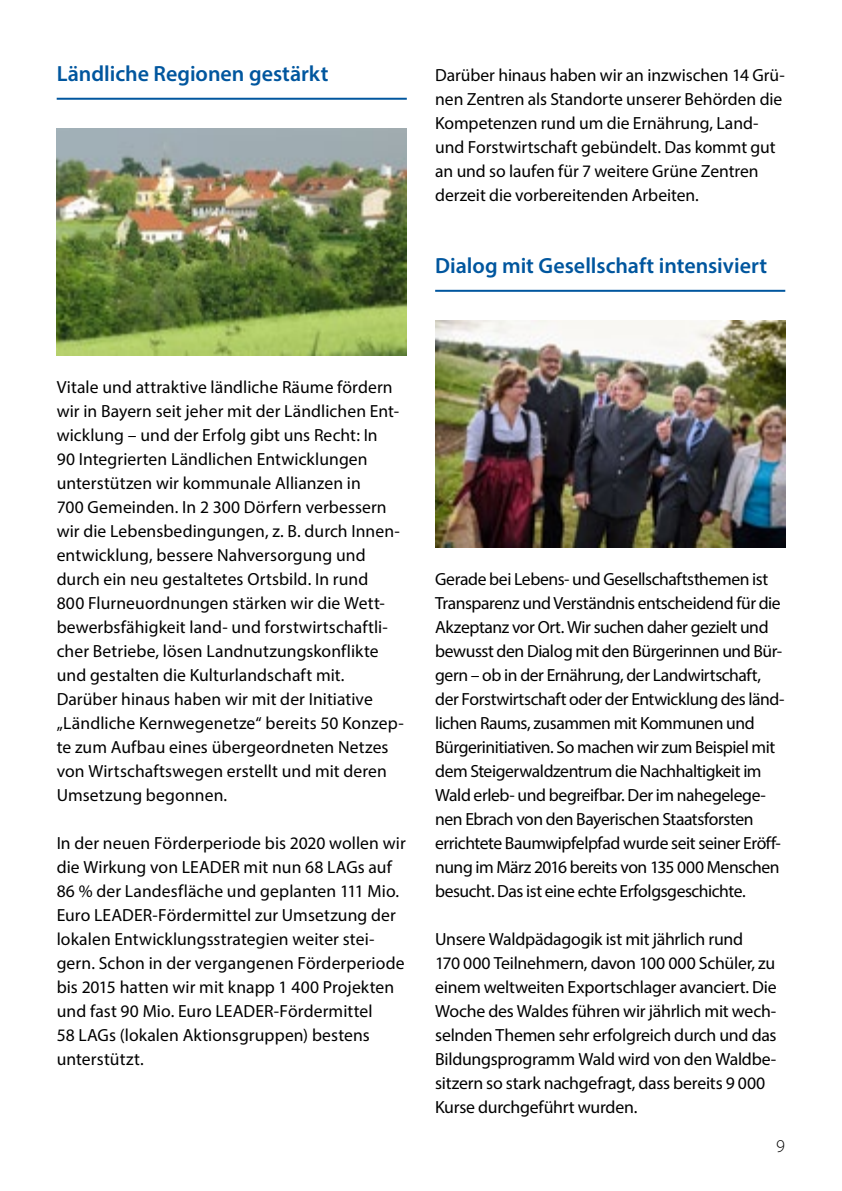
<style>
.page{position:relative;width:842px;height:1191px;background:#fff}
.page>*{position:absolute;margin:0;border:0;box-sizing:border-box;transform-origin:0 0}
.H4_11_Semibold{font:600 22px "Myriad Pro";color:#00569e}
.t1{font:300 18px "Myriad Pro";color:#000}
.Fließtext{font:17.6px/24px "Myriad Pro";letter-spacing:-.005em;color:#000}
.Fließtext-2{font:17.6px/24px "Myriad Pro";letter-spacing:-.025em;color:#000}
</style>
<div class="page">
<hr style="left:57px;top:98px;width:350px;height:2px;background:#00569e">
<img style="left:57px;top:129px;width:350px;height:226px">
<hr style="left:435px;top:290px;width:350px;height:2px;background:#00569e">
<img style="left:435px;top:321px;width:350px;height:226px">
<h5 class="H4_11_Semibold" style="left:57px;top:59px;width:273px">Ländliche Regionen gestärkt</h5>
<p class="Fließtext" style="left:435px;top:63px;width:351px">Darüber hinaus haben wir an inzwischen 14 Grü&shy;nen Zentren als Standorte unserer Behörden die Kompetenzen rund um die Ernährung, Land&shy;und Forstwirtschaft gebündelt. Das kommt gut an und so laufen für 7 weitere Grüne Zentren derzeit die vorbereitenden Arbeiten.</p>
<h5 class="H4_11_Semibold" style="left:435px;top:251px;width:333px">Dialog mit Gesellschaft intensiviert</h5>
<p class="Fließtext" style="left:57px;top:375px;width:349px">Vitale und attraktive ländliche Räume fördern wir in Bayern seit jeher mit der Ländlichen Ent&shy;wicklung – und der Erfolg gibt uns Recht: In<br>90 Integrierten Ländlichen Entwicklungen unterstützen wir kommunale Allianzen in<br>700 Gemeinden. In 2 300 Dörfern verbessern wir die Lebensbedingungen, z. B. durch Innen&shy;entwicklung, bessere Nahversorgung und durch ein neu gestaltetes Ortsbild. In rund<br>800 Flurneuordnungen stärken wir die Wett&shy;bewerbsfähigkeit land- und forstwirtschaftli&shy;cher Betriebe, lösen Landnutzungskonflikte und gestalten die Kulturlandschaft mit.<br>Darüber hinaus haben wir mit der Initiative „Ländliche Kernwegenetze“ bereits 50 Konzep&shy;te zum Aufbau eines übergeordneten Netzes von Wirtschaftswegen erstellt und mit deren Umsetzung begonnen.</p>
<p class="Fließtext" style="left:57px;top:831px;width:351px">In der neuen Förderperiode bis 2020 wollen wir die Wirkung von LEADER mit nun 68 LAGs auf 86 % der Landesfläche und geplanten 111 Mio.<br>Euro LEADER-Fördermittel zur Umsetzung der lokalen Entwicklungsstrategien weiter stei&shy;gern. Schon in der vergangenen Förderperiode bis 2015 hatten wir mit knapp 1 400 Projekten und fast 90 Mio. Euro LEADER-Fördermittel<br>58 LAGs (lokalen Aktionsgruppen) bestens unterstützt.</p>
<p class="Fließtext-2" style="left:435px;top:567px;width:351px">Gerade bei Lebens- und Gesellschaftsthemen ist Transparenz und Verständnis entscheidend für die Akzeptanz vor Ort. Wir suchen daher gezielt und bewusst den Dialog mit den Bürgerinnen und Bür&shy;gern – ob in der Ernährung, der Landwirtschaft, der Forstwirtschaft oder der Entwicklung des länd&shy;lichen Raums, zusammen mit Kommunen und Bürgerinitiativen. So machen wir zum Beispiel mit dem Steigerwaldzentrum die Nachhaltigkeit im Wald erleb- und begreifbar. Der im nahegelege&shy;nen Ebrach von den Bayerischen Staatsforsten errichtete Baumwipfelpfad wurde seit seiner Eröff&shy;nung im März 2016 bereits von 135 000 Menschen besucht. Das ist eine echte Erfolgsgeschichte.</p>
<p class="Fließtext" style="left:435px;top:927px;width:343px">Unsere Waldpädagogik ist mit jährlich rund<br>170 000 Teilnehmern, davon 100 000 Schüler, zu einem weltweiten Exportschlager avanciert. Die Woche des Waldes führen wir jährlich mit wech&shy;selnden Themen sehr erfolgreich durch und das Bildungsprogramm Wald wird von den Waldbe&shy;sitzern so stark nachgefragt, dass bereits 9 000<br>Kurse durchgeführt wurden.</p>
<p class="t1" style="left:776px;top:1135px;width:10px">9</p>
</div>
